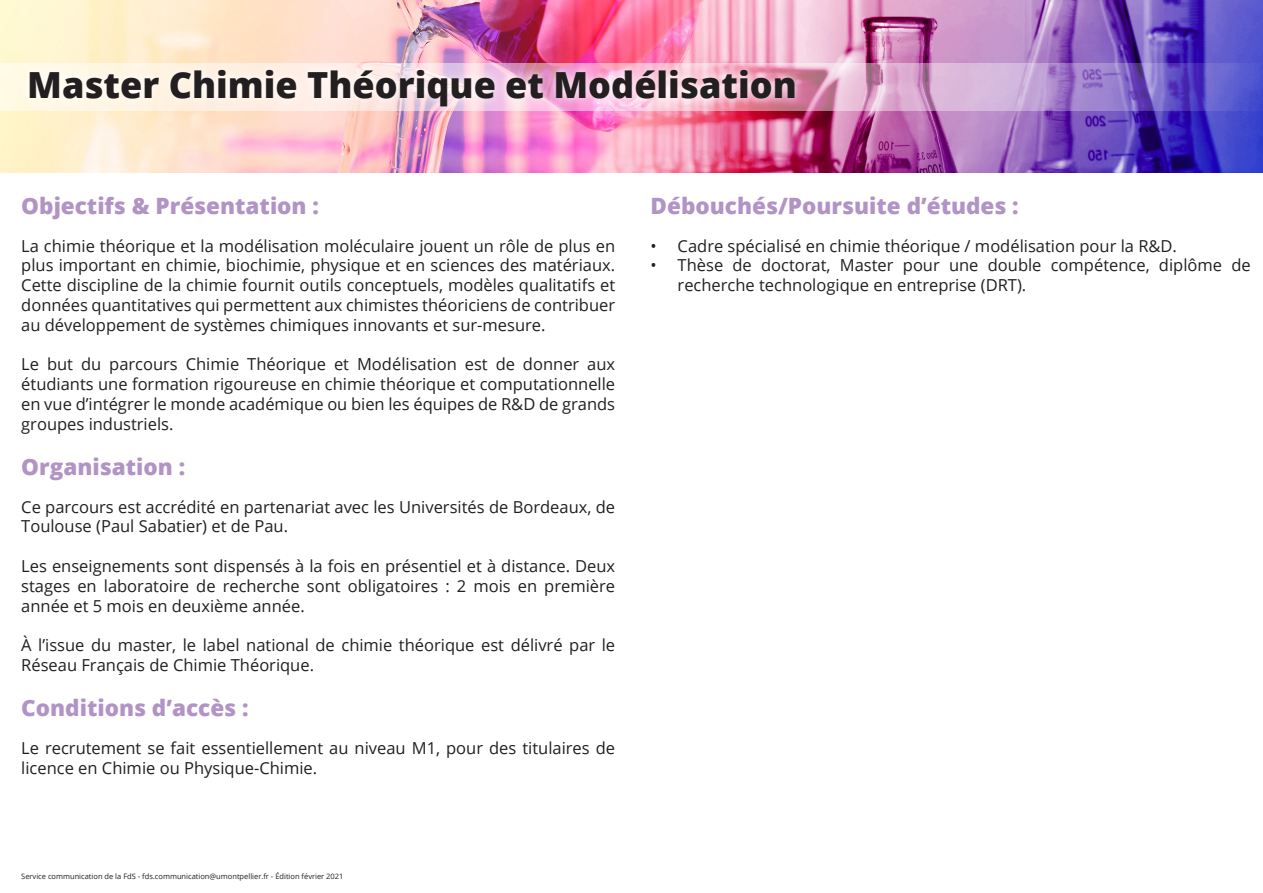
<style>
.page{position:relative;width:1263px;height:893px;background:#fff}
.page>*{position:absolute;margin:0;border:0;box-sizing:border-box;transform-origin:0 0}
.t1{font:800 36px "Open Sans";color:#231f20}
.t2{font:800 22.5px "Open Sans";color:#b194c5}
.t3{font:16.5px/19.8px "Open Sans";color:#231f20}
.Style_de_paragraphe{font:7.5px "Open Sans";color:#231f20}
</style>
<div class="page">
<img style="left:0;top:0;width:1263px;height:172px">
<svg style="left:0;top:63px;width:1263px;height:48px;background:#ac8ecc"></svg>
<svg style="left:20px;top:61px;width:784px;height:55px"></svg>
<p class="t1" style="left:27px;top:57px;width:771px">Master Chimie Théorique et Modélisation</p>
<p class="t2" style="left:21px;top:188px;width:299px">Objectifs &amp; Présentation :</p>
<p class="t3" style="left:21px;top:235px;width:595px;text-align:justify">La chimie théorique et la modélisation moléculaire jouent un rôle de plus en plus important en chimie, biochimie, physique et en sciences des matériaux.<br>Cette discipline de la chimie fournit outils conceptuels, modèles qualitatifs et données quantitatives qui permettent aux chimistes théoriciens de contribuer au développement de systèmes chimiques innovants et sur-mesure.</p>
<p class="t3" style="left:21px;top:354px;width:595px;text-align:justify">Le but du parcours Chimie Théorique et Modélisation est de donner aux étudiants une formation rigoureuse en chimie théorique et computationnelle en vue d’intégrer le monde académique ou bien les équipes de R&amp;D de grands groupes industriels.</p>
<p class="t2" style="left:21px;top:449px;width:165px">Organisation :</p>
<p class="t3" style="left:21px;top:496px;width:595px">Ce parcours est accrédité en partenariat avec les Universités de Bordeaux, de<br>Toulouse (Paul Sabatier) et de Pau.</p>
<p class="t3" style="left:21px;top:556px;width:595px;text-align:justify">Les enseignements sont dispensés à la fois en présentiel et à distance. Deux stages en laboratoire de recherche sont obligatoires : 2 mois en première année et 5 mois en deuxième année.</p>
<p class="t3" style="left:21px;top:635px;width:595px">À l’issue du master, le label national de chimie théorique est délivré par le<br>Réseau Français de Chimie Théorique.</p>
<p class="t2" style="left:21px;top:691px;width:229px">Conditions d’accès :</p>
<p class="t3" style="left:21px;top:737px;width:595px">Le recrutement se fait essentiellement au niveau M1, pour des titulaires de licence en Chimie ou Physique-Chimie.</p>
<p class="t2" style="left:651px;top:188px;width:370px">Débouchés/Poursuite d’études :</p>
<p class="t3" style="left:651px;top:235px;width:528px">• Cadre spécialisé en chimie théorique / modélisation pour la R&amp;D.</p>
<p class="t3" style="left:678px;top:255px;width:575px;text-indent:-27px">• Thèse de doctorat, Master pour une double compétence, diplôme de recherche technologique en entreprise (DRT).</p>
<p class="Style_de_paragraphe" style="left:21px;top:871px;width:324px">Service communication de la FdS - fds.communication@umontpellier.fr - Édition février 2021</p>
</div>
